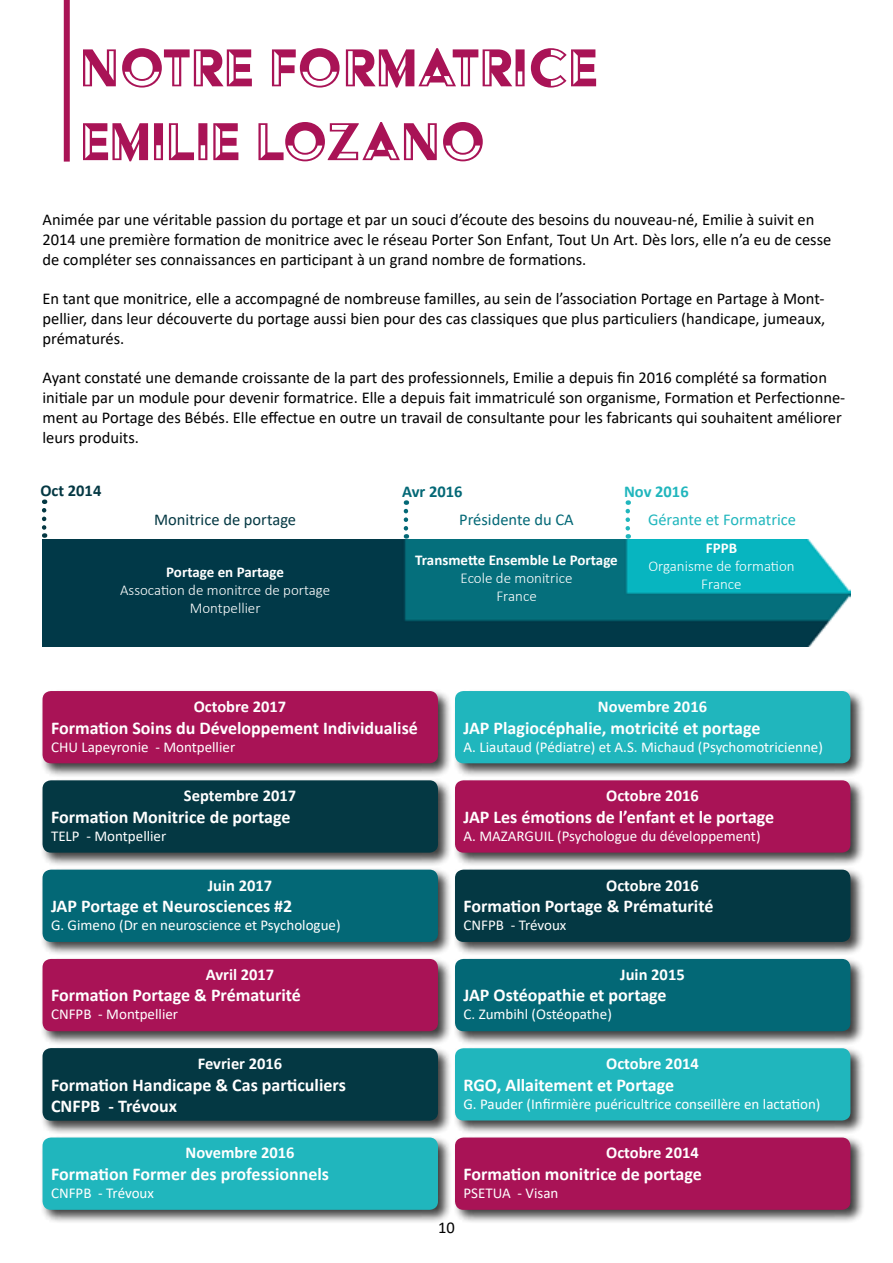
<style>
.page{position:relative;width:893px;height:1263px;background:#fff}
.page>*{position:absolute;margin:0;border:0;box-sizing:border-box;transform-origin:0 0}
.t1{font:61.5px/73.8px "Acier BAT Text Noir";color:#a91356}
.t2{font:700 18px/21.6px "Calibri";color:#fff}
.t3{font:16.5px/19.8px "Calibri";color:#000}
.t4{font:700 16.5px "Calibri";color:#fff}
.t5{font:16.5px "Calibri";color:#20b6bd}
.t6{font:16.5px "Calibri";color:#043843}
.t7{font:16.5px "Calibri";color:#036876}
.t8{font:700 16.5px "Calibri";color:#043843}
.t9{font:700 16.5px "Calibri";color:#036876}
.t10{font:700 16.5px "Calibri";color:#20b6bd}
.t11{font:15px "Calibri";color:#fff}
.t12{font:300 15px/18px "Calibri";color:#fff;text-align:center}
.t13{font:700 15px "Calibri";color:#fff}
</style>
<div class="page">
<img style="left:43px;top:540px;width:807px;height:106px">
<div style="left:64px;top:0;width:6px;height:162px;background:#a91356"></div>
<svg style="left:42px;top:510px;width:4px;height:28px"></svg>
<svg style="left:404px;top:511px;width:4px;height:28px"></svg>
<svg style="left:625px;top:511px;width:5px;height:28px"></svg>
<div style="left:41px;top:689px;width:411px;height:89px;background:#000;opacity:.75"></div>
<div style="left:43px;top:691px;width:395px;height:72px;background:#a91356;border-radius:9px"></div>
<div style="left:41px;top:778px;width:411px;height:89px;background:#000;opacity:.75"></div>
<div style="left:43px;top:780px;width:395px;height:73px;background:#043843;border-radius:9px"></div>
<div style="left:41px;top:868px;width:411px;height:88px;background:#000;opacity:.75"></div>
<div style="left:43px;top:870px;width:395px;height:72px;background:#036876;border-radius:9px"></div>
<div style="left:453px;top:1135px;width:411px;height:89px;background:#000;opacity:.75"></div>
<div style="left:455px;top:1137px;width:395px;height:73px;background:#a91356;border-radius:9px"></div>
<div style="left:453px;top:868px;width:411px;height:88px;background:#000;opacity:.75"></div>
<div style="left:455px;top:870px;width:395px;height:72px;background:#043843;border-radius:9px"></div>
<div style="left:41px;top:957px;width:411px;height:88px;background:#000;opacity:.75"></div>
<div style="left:43px;top:959px;width:395px;height:72px;background:#a91356;border-radius:9px"></div>
<div style="left:453px;top:957px;width:411px;height:88px;background:#000;opacity:.75"></div>
<div style="left:455px;top:959px;width:395px;height:72px;background:#036876;border-radius:9px"></div>
<div style="left:453px;top:689px;width:411px;height:89px;background:#000;opacity:.75"></div>
<div style="left:455px;top:691px;width:395px;height:72px;background:#20b6bd;border-radius:9px"></div>
<div style="left:453px;top:778px;width:411px;height:89px;background:#000;opacity:.75"></div>
<div style="left:455px;top:780px;width:395px;height:73px;background:#a91356;border-radius:9px"></div>
<div style="left:41px;top:1135px;width:411px;height:89px;background:#000;opacity:.75"></div>
<div style="left:43px;top:1137px;width:395px;height:73px;background:#20b6bd;border-radius:9px"></div>
<div style="left:453px;top:1046px;width:411px;height:89px;background:#000;opacity:.75"></div>
<div style="left:455px;top:1048px;width:395px;height:72px;background:#20b6bd;border-radius:9px"></div>
<div style="left:41px;top:1046px;width:411px;height:89px;background:#000;opacity:.75"></div>
<div style="left:43px;top:1048px;width:395px;height:73px;background:#043843;border-radius:9px"></div>
<h1 class="t1" style="left:80px;top:30px;width:519px">NOTRE FORMATRICE<br>EMILIE LOZANO</h1>
<p class="t3" style="left:43px;top:209px;width:790px">Animée par une véritable passion du portage et par un souci d’écoute des besoins du nouveau-né, Emilie à suivit en<br>2014 une première formation de monitrice avec le réseau Porter Son Enfant, Tout Un Art. Dès lors, elle n’a eu de cesse de compléter ses connaissances en participant à un grand nombre de formations.</p>
<p class="t3" style="left:43px;top:288px;width:784px;text-align:justify">En tant que monitrice, elle a accompagné de nombreuse familles, au sein de l’association Portage en Partage à Mont&shy;pellier, dans leur découverte du portage aussi bien pour des cas classiques que plus particuliers (handicape, jumeaux, prématurés.</p>
<p class="t3" style="left:43px;top:368px;width:804px">Ayant constaté une demande croissante de la part des professionnels, Emilie a depuis fin 2016 complété sa formation initiale par un module pour devenir formatrice. Elle a depuis fait immatriculé son organisme, Formation et Perfectionne&shy;ment au Portage des Bébés. Elle effectue en outre un travail de consultante pour les fabricants qui souhaitent améliorer leurs produits.</p>
<p class="t8" style="left:40px;top:479px;width:62px">Oct 2014</p>
<p class="t9" style="left:402px;top:480px;width:62px">Avr 2016</p>
<p class="t10" style="left:624px;top:480px;width:66px">Nov 2016</p>
<p class="t6" style="left:154px;top:508px;width:144px">Monitrice de portage</p>
<p class="t7" style="left:459px;top:508px;width:116px">Présidente du CA</p>
<p class="t5" style="left:648px;top:508px;width:150px">Gérante et Formatrice</p>
<p class="t13" style="left:166px;top:561px;width:119px">Portage en Partage</p>
<p class="t12" style="left:120px;top:581px;width:212px">Assocation de monitrce de portage<br>Montpellier</p>
<p class="t13" style="left:415px;top:550px;width:204px">Transmette Ensemble Le Portage</p>
<p class="t12" style="left:461px;top:569px;width:113px">Ecole de monitrice<br>France</p>
<p class="t13" style="left:706px;top:537px;width:33px">FPPB</p>
<p class="t12" style="left:648px;top:557px;width:148px">Organisme de formation<br>France</p>
<p class="t4" style="left:194px;top:695px;width:94px">Octobre 2017</p>
<p class="t2" style="left:51px;top:716px;width:368px">Formation Soins du Développement Individualisé</p>
<p class="t11" style="left:51px;top:736px;width:186px">CHU Lapeyronie - Montpellier</p>
<p class="t4" style="left:184px;top:784px;width:114px">Septembre 2017</p>
<p class="t2" style="left:51px;top:806px;width:241px">Formation Monitrice de portage</p>
<p class="t11" style="left:51px;top:825px;width:117px">TELP - Montpellier</p>
<p class="t4" style="left:208px;top:873px;width:66px">Juin 2017</p>
<p class="t2" style="left:51px;top:895px;width:243px">JAP Portage et Neurosciences #2</p>
<p class="t11" style="left:51px;top:915px;width:291px">G. Gimeno (Dr en neuroscience et Psychologue)</p>
<p class="t4" style="left:206px;top:963px;width:70px">Avril 2017</p>
<p class="t2" style="left:51px;top:984px;width:251px">Formation Portage &amp; Prématurité</p>
<p class="t11" style="left:51px;top:1004px;width:129px">CNFPB - Montpellier</p>
<p class="t4" style="left:198px;top:1052px;width:86px">Fevrier 2016</p>
<p class="t2" style="left:51px;top:1073px;width:296px">Formation Handicape &amp; Cas particuliers<br>CNFPB - Trévoux</p>
<p class="t4" style="left:185px;top:1141px;width:111px">Novembre 2016</p>
<p class="t2" style="left:51px;top:1163px;width:280px">Formation Former des professionnels</p>
<p class="t11" style="left:51px;top:1182px;width:104px">CNFPB - Trévoux</p>
<p class="t4" style="left:598px;top:695px;width:111px">Novembre 2016</p>
<p class="t2" style="left:463px;top:716px;width:298px">JAP Plagiocéphalie, motricité et portage</p>
<p class="t11" style="left:463px;top:736px;width:361px">A. Liautaud (Pédiatre) et A.S. Michaud (Psychomotricienne)</p>
<p class="t4" style="left:606px;top:784px;width:94px">Octobre 2016</p>
<p class="t2" style="left:463px;top:806px;width:312px">JAP Les émotions de l’enfant et le portage</p>
<p class="t11" style="left:463px;top:825px;width:299px">A. MAZARGUIL (Psychologue du développement)</p>
<p class="t4" style="left:606px;top:873px;width:94px">Octobre 2016</p>
<p class="t2" style="left:463px;top:895px;width:251px">Formation Portage &amp; Prématurité</p>
<p class="t11" style="left:463px;top:915px;width:104px">CNFPB - Trévoux</p>
<p class="t4" style="left:620px;top:963px;width:66px">Juin 2015</p>
<p class="t2" style="left:463px;top:984px;width:205px">JAP Ostéopathie et portage</p>
<p class="t11" style="left:463px;top:1004px;width:150px">C. Zumbihl (Ostéopathe)</p>
<p class="t4" style="left:606px;top:1052px;width:94px">Octobre 2014</p>
<p class="t2" style="left:463px;top:1074px;width:212px">RGO, Allaitement et Portage</p>
<p class="t11" style="left:463px;top:1093px;width:358px">G. Pauder (Infirmière puéricultrice conseillère en lactation)</p>
<p class="t3" style="left:438px;top:1217px;width:18px">10</p>
<p class="t4" style="left:606px;top:1141px;width:94px">Octobre 2014</p>
<p class="t2" style="left:463px;top:1163px;width:240px">Formation monitrice de portage</p>
<p class="t11" style="left:463px;top:1182px;width:96px">PSETUA - Visan</p>
</div>
